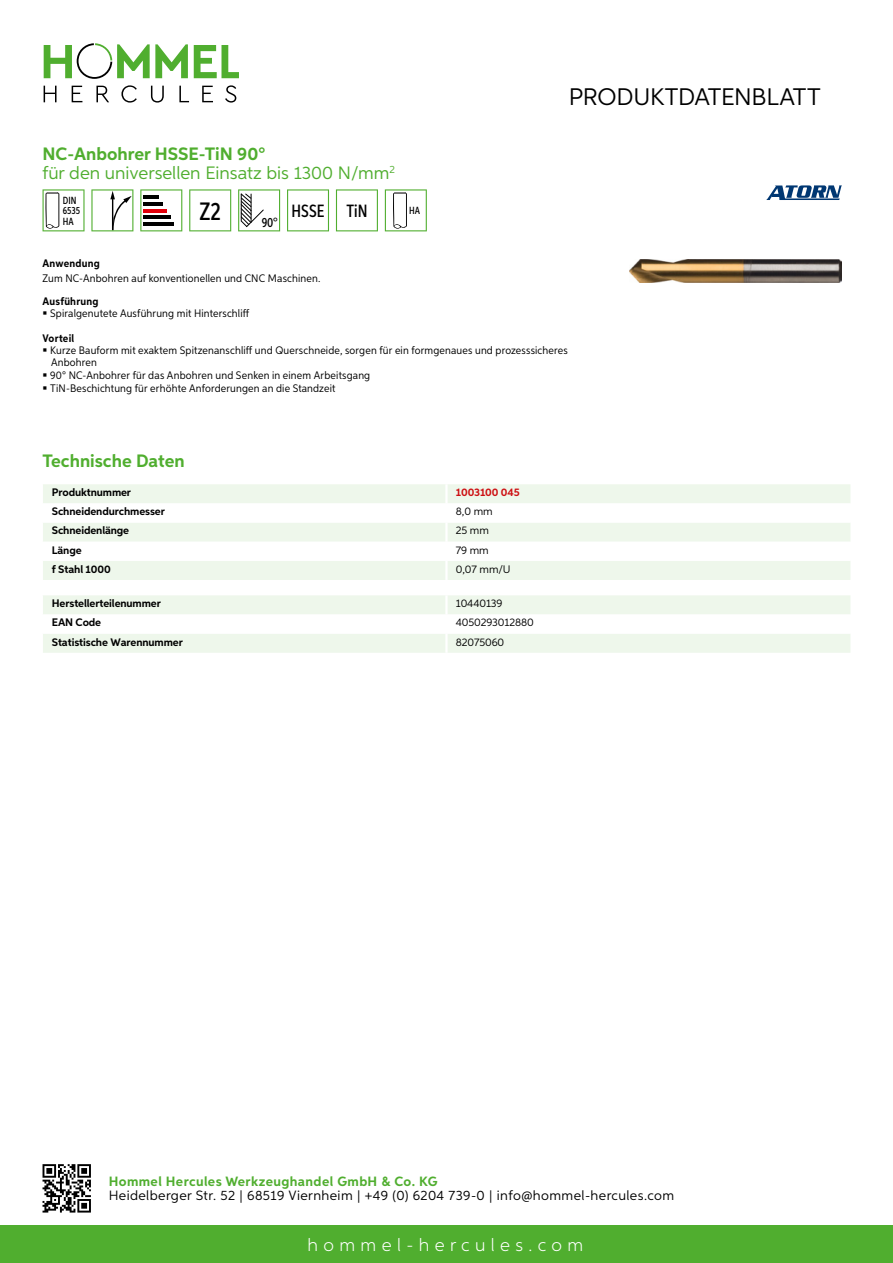
<style>
.page{position:relative;width:893px;height:1263px;background:#fff}
.page>*{position:absolute;margin:0;border:0;box-sizing:border-box;transform-origin:0 0}
.t1{font:500 25.2px "Aspira XX Nar";color:#000}
.t2{font:24px "Aspira";letter-spacing:-.01em;color:#000}
.t3{font:18px/19.8px "Aspira";color:#50ae2f}
.t4{font:300 18px "Aspira";letter-spacing:.3em;color:#fff}
.t5{font:700 18px "Aspira";color:#50ae2f}
.t6{font:500 17.85px "Aspira XX Nar";color:#000}
.t7{font:13.5px "Aspira";letter-spacing:.03em;color:#000}
.t8{font:700 13.5px "Aspira";letter-spacing:.03em;color:#50ae2f}
.t9{font:500 13.35px "Aspira XX Nar";color:#000}
.t10{font:10.95px/12.5px "Aspira Nar";letter-spacing:.015em;color:#000}
.t11{font:700 10.95px "Aspira";letter-spacing:-.01em;color:#000}
.t12{font:10.95px "Aspira";letter-spacing:-.01em;color:#000}
.t13{font:700 10.95px "Aspira Nar";letter-spacing:.02em;color:#000}
.t14{font:700 10.95px "Aspira";letter-spacing:-.01em;color:#cd1013}
.t15{font:500 10.35px/10.4px "Aspira XX Nar";color:#000}
.s1{font-weight:700}
</style>
<div class="page">
<div style="left:0;top:1226px;width:893px;height:37px;background:#50ae2f"></div>
<svg style="left:43px;top:1164px;width:48px;height:48px"></svg>
<svg style="left:194px;top:45px;width:45px;height:33px"></svg>
<svg style="left:44px;top:43px;width:144px;height:36px"></svg>
<svg style="left:44px;top:86px;width:13px;height:16px"></svg>
<svg style="left:72px;top:86px;width:10px;height:16px"></svg>
<svg style="left:96px;top:86px;width:13px;height:16px"></svg>
<svg style="left:121px;top:85px;width:16px;height:18px"></svg>
<svg style="left:151px;top:86px;width:13px;height:17px"></svg>
<svg style="left:179px;top:86px;width:10px;height:16px"></svg>
<svg style="left:202px;top:86px;width:11px;height:16px"></svg>
<svg style="left:225px;top:85px;width:11px;height:18px"></svg>
<div style="left:43px;top:484px;width:807px;height:96px;background:#eef7eb"></div>
<svg style="left:43px;top:503px;width:807px;height:58px"></svg>
<hr style="left:445px;top:484px;width:3px;height:19px;background:#fff">
<hr style="left:445px;top:503px;width:3px;height:20px;background:#fff">
<hr style="left:445px;top:523px;width:3px;height:19px;background:#fff">
<hr style="left:445px;top:542px;width:3px;height:19px;background:#fff">
<hr style="left:445px;top:561px;width:3px;height:19px;background:#fff">
<svg style="left:43px;top:595px;width:807px;height:58px"></svg>
<hr style="left:445px;top:634px;width:3px;height:19px;background:#fff">
<svg style="left:43px;top:189px;width:42px;height:42px"></svg>
<svg style="left:91px;top:189px;width:42px;height:42px"></svg>
<svg style="left:140px;top:189px;width:42px;height:42px"></svg>
<hr style="left:144px;top:196px;width:15px;height:3px;background:#000">
<hr style="left:144px;top:202px;width:19px;height:4px;background:#000">
<hr style="left:144px;top:209px;width:23px;height:3px;background:#e3000b">
<hr style="left:144px;top:216px;width:27px;height:3px;background:#000">
<hr style="left:144px;top:222px;width:30px;height:4px;background:#000">
<svg style="left:189px;top:189px;width:42px;height:42px"></svg>
<svg style="left:238px;top:189px;width:42px;height:42px"></svg>
<svg style="left:287px;top:189px;width:42px;height:42px"></svg>
<svg style="left:336px;top:189px;width:42px;height:42px"></svg>
<svg style="left:385px;top:189px;width:42px;height:42px"></svg>
<img style="left:629px;top:259px;width:213px;height:24px">
<svg style="left:766px;top:185px;width:76px;height:15px"></svg>
<h3 class="t3" style="left:43px;top:143px;width:354px"><span class="s1">NC-Anbohrer HSSE-TiN 90°<br></span>für den universellen Einsatz bis 1300 N/mm<sup>2</sup></h3>
<p class="t15" style="left:63px;top:195px;width:19px">DIN<br>6535<br>HA</p>
<h1 class="t1" style="left:200px;top:196px;width:23px">Z2</h1>
<p class="t9" style="left:262px;top:215px;width:18px">90°</p>
<h3 class="t6" style="left:292px;top:200px;width:77px">HSSE TiN</h3>
<p class="t15" style="left:409px;top:205px;width:12px">HA</p>
<h2 class="t2" style="left:569px;top:82px;width:253px">Produktdatenblatt</h2>
<p class="t13" style="left:43px;top:257px;width:59px">Anwendung</p>
<p class="t10" style="left:43px;top:272px;width:279px">Zum NC-Anbohren auf konventionellen und CNC Maschinen.</p>
<p class="t13" style="left:43px;top:294px;width:58px">Ausführung</p>
<p class="t10" style="left:50px;top:307px;width:201px">Spiralgenutete Ausführung mit Hinterschliff</p>
<p class="t13" style="left:43px;top:331px;width:33px">Vorteil</p>
<p class="t10" style="left:50px;top:344px;width:519px">Kurze Bauform mit exaktem Spitzenanschliff und Querschneide, sorgen für ein formgenaues und prozesssicheres Anbohren<br>90° NC-Anbohrer für das Anbohren und Senken in einem Arbeitsgang<br>TiN-Beschichtung für erhöhte Anforderungen an die Standzeit</p>
<h3 class="t5" style="left:43px;top:450px;width:144px">Technische Daten</h3>
<p class="t11" style="left:52px;top:486px;width:81px">Produktnummer</p>
<p class="t14" style="left:456px;top:486px;width:65px">1003100 045</p>
<p class="t11" style="left:52px;top:505px;width:115px">Schneidendurchmesser</p>
<p class="t12" style="left:456px;top:505px;width:38px">8,0 mm</p>
<p class="t11" style="left:52px;top:524px;width:79px">Schneidenlänge</p>
<p class="t12" style="left:456px;top:524px;width:35px">25 mm</p>
<p class="t11" style="left:52px;top:543px;width:31px">Länge</p>
<p class="t12" style="left:456px;top:543px;width:34px">79 mm</p>
<p class="t11" style="left:52px;top:562px;width:60px">f Stahl 1000</p>
<p class="t12" style="left:456px;top:562px;width:54px">0,07 mm/U</p>
<p class="t11" style="left:52px;top:597px;width:111px">Herstellerteilenummer</p>
<p class="t12" style="left:456px;top:597px;width:48px">10440139</p>
<p class="t11" style="left:52px;top:616px;width:51px">EAN Code</p>
<p class="t12" style="left:456px;top:616px;width:79px">4050293012880</p>
<p class="t11" style="left:52px;top:635px;width:132px">Statistische Warennummer</p>
<p class="t12" style="left:456px;top:635px;width:50px">82075060</p>
<p class="t8" style="left:109px;top:1172px;width:330px">Hommel Hercules Werkzeughandel GmbH &amp; Co. KG</p>
<p class="t7" style="left:109px;top:1187px;width:567px">Heidelberger Str. 52 | 68519 Viernheim | +49 (0) 6204 739-0 | info@hommel-hercules.com</p>
<h3 class="t4" style="left:307px;top:1234px;width:277px">hommel-hercules.com</h3>
</div>
